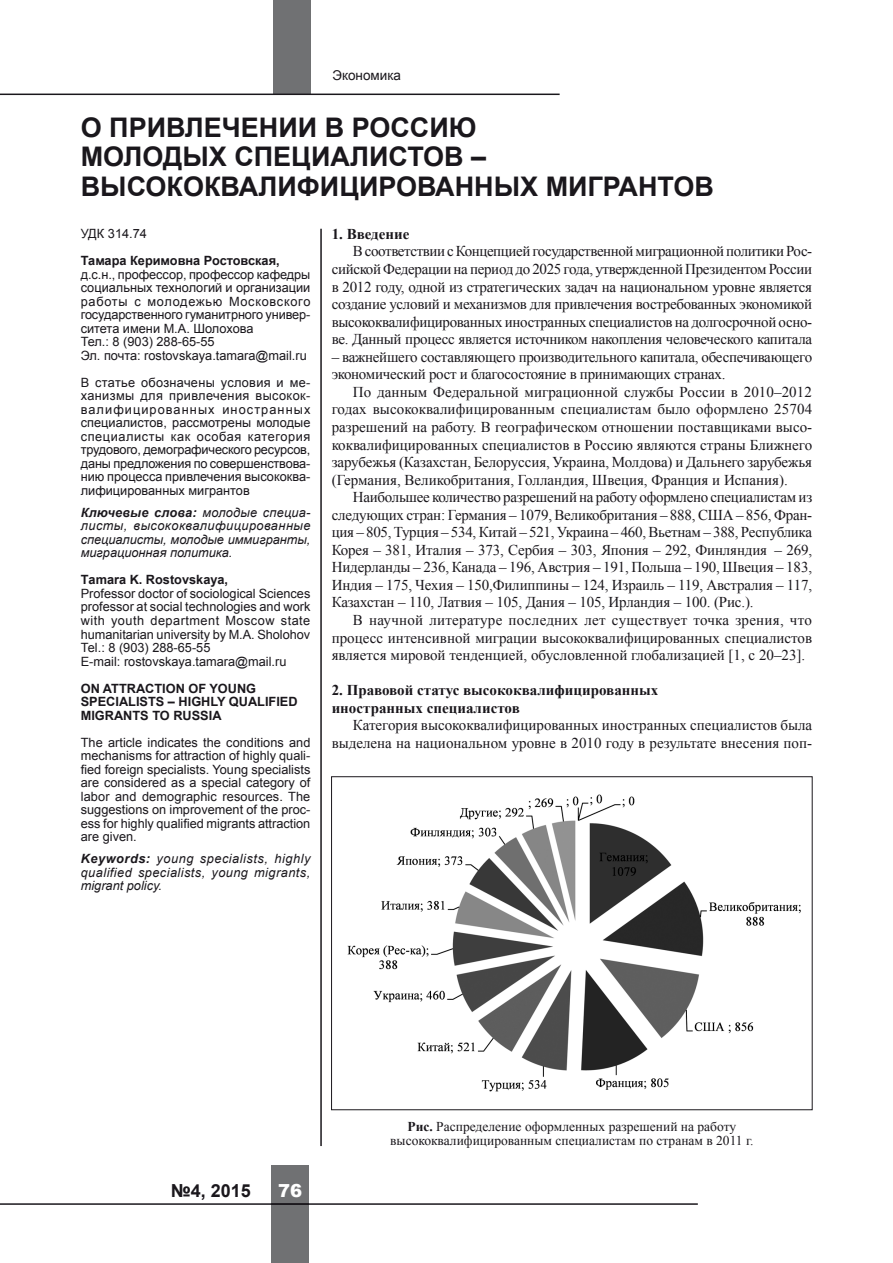
<style>
.page{position:relative;width:893px;height:1263px;background:#fff}
.page>*{position:absolute;margin:0;border:0;box-sizing:border-box;transform-origin:0 0}
.заголовок_статьи{font:700 27px/29.7px "Arial";color:#1a171c}
.t1{font:700 18px "Arial";color:#1a171c}
.t2{font:900 18px "Arial";color:#fff}
.Основной_текст{font:15px/17.5px "Times New Roman";letter-spacing:-.01em;color:#1a171c;text-align:justify}
.подзаголовок{font:700 15px/17.5px "Times New Roman";color:#1a171c}
.рис_подпись{font:13.5px/14.2px "Times New Roman";color:#1a171c;text-align:center}
.t3{font:13.5px "Arial";color:#1a171c}
.аннотация{font:12.75px/13.5px "Arial";color:#1a171c;text-align:justify}
.аннотация-2{font:italic 12.75px/13.5px "Arial";color:#1a171c;text-align:justify}
.заголовок_статьи_анг{font:700 12.75px/13.5px "Arial";color:#1a171c}
.аннотация_автор{font:700 12.75px "Arial";color:#1a171c}
.s1{font-weight:700}
</style>
<div class="page">
<div style="left:273px;top:0;width:38px;height:94px;background:#707173"></div>
<hr style="left:0;top:94px;width:560px;height:1px;background:#1a171c">
<div style="left:271px;top:1165px;width:38px;height:98px;background:#707173"></div>
<hr style="left:0;top:1203px;width:698px;height:2px;background:#1a171c">
<img style="left:347px;top:794px;width:454px;height:298px">
<div style="left:331px;top:776px;width:482px;height:334px;border:1px solid #1a171c"></div>
<hr style="left:320px;top:229px;width:2px;height:917px;background:#1a171c">
<p class="t3" style="left:332px;top:67px;width:70px">Экономика</p>
<p class="заголовок_статьи" style="left:81px;top:113px;width:635px">О ПРИВЛЕЧЕНИИ В РОССИЮ<br>МОЛОДЫХ СПЕЦИАЛИСТОВ –<br>ВЫСОКОКВАЛИФИЦИРОВАННЫХ МИГРАНТОВ</p>
<p class="аннотация" style="left:81px;top:227px;width:68px">УДК 314.74</p>
<p class="аннотация_автор" style="left:81px;top:252px;width:200px">Тамара Керимовна Ростовская,</p>
<p class="аннотация" style="left:81px;top:267px;width:231px">д.с.н., профессор, профессор кафедры социальных технологий и организации работы с молодежью Московского государственного гуманитрного универ&shy;ситета имени М.А. Шолохова</p>
<p class="аннотация" style="left:81px;top:335px;width:135px">Тел.: 8 (903) 288-65-55</p>
<p class="аннотация" style="left:81px;top:349px;width:227px">Эл. почта: rostovskaya.tamara@mail.ru</p>
<p class="аннотация" style="left:81px;top:376px;width:231px">В статье обозначены условия и ме&shy;ханизмы для привлечения высокок&shy;валифицированных иностранных специалистов, рассмотрены молодые специалисты как особая категория трудового, демографического ресурсов, даны предложения по совершенствова&shy;нию процесса привлечения высококва&shy;лифицированных мигрантов</p>
<p class="аннотация-2" style="left:81px;top:506px;width:231px"><span class="s1">Ключевые слова:</span> молодые специа&shy;листы, высококвалифицированные специалисты, молодые иммигранты, миграционная политика.</p>
<p class="аннотация_автор" style="left:81px;top:571px;width:149px">Tаmara K. Rostovskaya,</p>
<p class="аннотация" style="left:81px;top:587px;width:231px">Professor doctor of sociological Sciences professor at social technologies and work with youth department Moscow state humanitarian university by M.A. Sholohov</p>
<p class="аннотация" style="left:81px;top:641px;width:131px">Теl.: 8 (903) 288-65-55</p>
<p class="аннотация" style="left:81px;top:654px;width:207px">Е-mail: rostovskaya.tamara@mail.ru</p>
<p class="заголовок_статьи_анг" style="left:81px;top:682px;width:218px">ON ATTRACTION OF YOUNG<br>SPECIALISTS – HIGHLY QUALIFIED<br>MIGRANTS TO RUSSIA</p>
<p class="аннотация" style="left:81px;top:735px;width:231px">The article indicates the conditions and mechanisms for attraction of highly quali&shy;fied foreign specialists. Young specialists are considered as a special category of labor and demographic resources. The suggestions on improvement of the proc&shy;ess for highly qualified migrants attraction are given.</p>
<p class="аннотация-2" style="left:81px;top:852px;width:231px"><span class="s1">Keywords:</span> young specialists, highly qualified specialists, young migrants, migrant policy.</p>
<p class="подзаголовок" style="left:332px;top:225px;width:79px">1. Введение</p>
<p class="Основной_текст" style="left:332px;top:242px;width:482px;text-indent:21px">В соответствии с Концепцией государственной миграционной политики Рос&shy;сийской Федерации на период до 2025 года, утвержденной Президентом России в 2012 году, одной из стратегических задач на национальном уровне является создание условий и механизмов для привлечения востребованных экономикой высококвалифицированных иностранных специалистов на долгосрочной осно&shy;ве. Данный процесс является источником накопления человеческого капитала</p>
<p class="Основной_текст" style="left:332px;top:348px;width:482px">– важнейшего составляющего производительного капитала, обеспечивающего экономический рост и благосостояние в принимающих странах.</p>
<p class="Основной_текст" style="left:332px;top:383px;width:482px;text-indent:21px">По данным Федеральной миграционной службы России в 2010–2012 годах высококвалифицированным специалистам было оформлено 25704 разрешений на работу. В географическом отношении поставщиками высо&shy;коквалифицированных специалистов в Россию являются страны Ближнего зарубежья (Казахстан, Белоруссия, Украина, Молдова) и Дальнего зарубежья (Германия, Великобритания, Голландия, Швеция, Франция и Испания).</p>
<p class="Основной_текст" style="left:332px;top:488px;width:482px;text-indent:21px">Наибольшее количество разрешений на работу оформлено специалистам из следующих стран: Германия – 1079, Великобритания – 888, США – 856, Фран&shy;ция – 805, Турция – 534, Китай – 521, Украина – 460, Вьетнам – 388, Республика Корея – 381, Италия – 373, Сербия – 303, Япония – 292, Финляндия – 269, Нидерланды – 236, Канада – 196, Австрия – 191, Польша – 190, Швеция – 183, Индия – 175, Чехия – 150,Филиппины – 124, Израиль – 119, Австралия – 117, Казахстан – 110, Латвия – 105, Дания – 105, Ирландия – 100. (Рис.).</p>
<p class="Основной_текст" style="left:332px;top:611px;width:482px;text-indent:21px">В научной литературе последних лет существует точка зрения, что процесс интенсивной миграции высококвалифицированных специалистов является мировой тенденцией, обусловленной глобализацией [1, с 20–23].</p>
<p class="подзаголовок" style="left:332px;top:681px;width:328px">2. Правовой статус высококвалифицированных иностранных специалистов</p>
<p class="Основной_текст" style="left:332px;top:716px;width:482px;text-align:right">Категория высококвалифицированных иностранных специалистов была выделена на национальном уровне в 2010 году в результате внесения поп-</p>
<p class="t1" style="left:171px;top:1179px;width:82px">№4, 2015</p>
<p class="t2" style="left:278px;top:1177px;width:26px">76</p>
<p class="рис_подпись" style="left:390px;top:1119px;width:365px"><span class="s1">Рис.</span> Распределение оформленных разрешений на работу высококвалифицированным специалистам по странам в 2011 г.</p>
</div>
